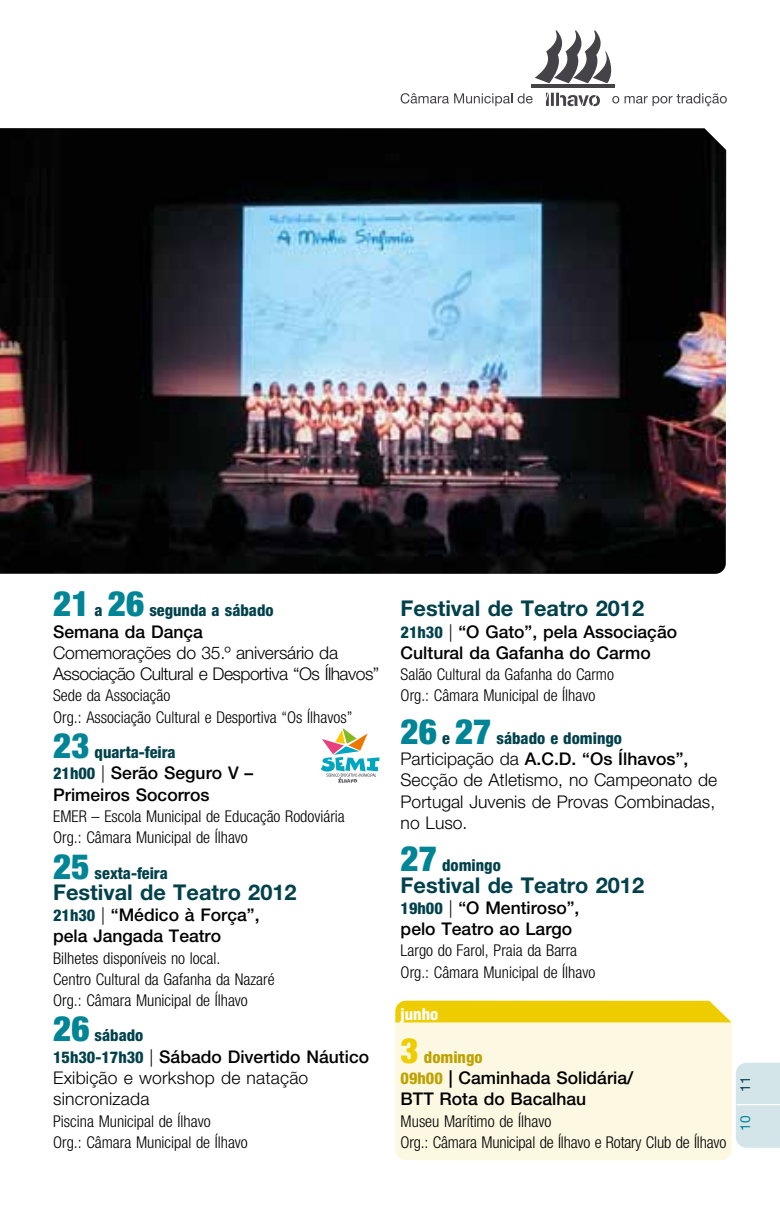
<style>
.page{position:relative;width:780px;height:1205px;background:#fff}
.page>*{position:absolute;margin:0;border:0;box-sizing:border-box;transform-origin:0 0}
.t1{font:700 21.75px "Helvetica Neue";color:#00414b}
.t2{font:500 17.5px/21.2px "Helvetica Neue";color:#000}
.t3{font:300 17.5px/21.2px "Helvetica Neue";color:#000}
.t4{font:300 17.5px/21.2px "Helvetica Neue";letter-spacing:-.03em;color:#000}
.t5{font:300 condensed 16.25px/21.2px "Helvetica Neue";color:#000}
.t6{font:800 condensed 16.25px "Helvetica Neue";color:#00414b}
.t7{font:800 condensed 16.25px "Helvetica Neue";color:#bda200}
.t8{font:800 condensed 16.25px "Helvetica Neue";color:#fff}
.t9{font:13.75px "Helvetica Neue";color:#00414b}
.t10{font:13.75px "Helvetica Neue";color:#008596}
.s1{font-weight:900;font-size:35px;color:#008596}
.s2{font-weight:800;font-stretch:condensed;font-size:16.25px;color:#00414b}
.s3{font-weight:300}
.s4{font-weight:500}
.s5{font-weight:900;font-size:35px;color:#eecd00}
.s6{font-weight:800;font-stretch:condensed;font-size:16.25px;color:#bda200}
</style>
<div class="page">
<div style="left:395px;top:1022px;width:336px;height:138px;background:#fdf8e2"></div>
<svg style="left:395px;top:1000px;width:336px;height:22px;background:#efd011"></svg>
<hr style="left:531px;top:85px;width:83px;height:3px;background:#454347">
<svg style="left:535px;top:30px;width:77px;height:53px"></svg>
<svg style="left:546px;top:93px;width:54px;height:13px"></svg>
<svg style="left:400px;top:93px;width:132px;height:13px"></svg>
<svg style="left:612px;top:96px;width:7px;height:7px"></svg>
<svg style="left:613px;top:97px;width:5px;height:5px"></svg>
<svg style="left:624px;top:93px;width:101px;height:13px"></svg>
<div style="left:736px;top:1063px;width:44px;height:85px;background:#d4e5e9"></div>
<hr style="left:736px;top:1104px;width:44px;height:1px;background:#fff">
<img style="left:0;top:128px;width:726px;height:446px">
<svg style="left:321px;top:728px;width:58px;height:55px"></svg>
<p class="t6" style="left:53px;top:600px;width:222px"><span class="s1">21</span> a <span class="s1">26</span> segunda a sábado</p>
<p class="t2" style="left:53px;top:620px;width:151px">Semana da Dança</p>
<p class="t4" style="left:53px;top:642px;width:328px">Comemorações do 35.º aniversário da<br>Associação Cultural e Desportiva “Os Ílhavos”</p>
<p class="t5" style="left:53px;top:685px;width:301px">Sede da Associação<br>Org.: Associação Cultural e Desportiva “Os Ílhavos”</p>
<p class="t6" style="left:53px;top:742px;width:124px"><span class="s1">23</span> quarta-feira</p>
<p class="t2" style="left:53px;top:762px;width:202px"><span class="s2">21h00</span> <span class="s3">|</span> Serão Seguro V –<br>Primeiros Socorros</p>
<p class="t5" style="left:53px;top:805px;width:293px">EMER – Escola Municipal de Educação Rodoviária<br>Org.: Câmara Municipal de Ílhavo</p>
<p class="t6" style="left:53px;top:863px;width:116px"><span class="s1">25</span> sexta-feira</p>
<h1 class="t1" style="left:53px;top:878px;width:245px">Festival de Teatro 2012</h1>
<p class="t2" style="left:53px;top:904px;width:208px"><span class="s2">21h30</span> <span class="s3">|</span> “Médico à Força”, pela Jangada Teatro</p>
<p class="t5" style="left:53px;top:947px;width:223px">Bilhetes disponíveis no local.<br>Centro Cultural da Gafanha da Nazaré<br>Org.: Câmara Municipal de Ílhavo</p>
<p class="t6" style="left:53px;top:1025px;width:92px"><span class="s1">26</span> sábado</p>
<p class="t3" style="left:53px;top:1045px;width:317px"><span class="s2">15h30-17h30</span> | <span class="s4">Sábado Divertido Náutico<br></span>Exibição e workshop de natação sincronizada</p>
<p class="t5" style="left:53px;top:1110px;width:196px">Piscina Municipal de Ílhavo<br>Org.: Câmara Municipal de Ílhavo</p>
<h1 class="t1" style="left:400px;top:595px;width:245px">Festival de Teatro 2012</h1>
<p class="t2" style="left:400px;top:620px;width:278px"><span class="s2">21h30</span> <span class="s3">|</span> “O Gato”, pela Associação<br>Cultural da Gafanha do Carmo</p>
<p class="t5" style="left:400px;top:664px;width:215px">Salão Cultural da Gafanha do Carmo<br>Org.: Câmara Municipal de Ílhavo</p>
<p class="t6" style="left:400px;top:728px;width:223px"><span class="s1">26</span> e <span class="s1">27</span> sábado e domingo</p>
<p class="t3" style="left:400px;top:748px;width:318px">Participação da <span class="s4">A.C.D. “Os Ílhavos”,<br></span>Secção de Atletismo, no Campeonato de<br>Portugal Juvenis de Provas Combinadas, no Luso.</p>
<p class="t6" style="left:400px;top:855px;width:102px"><span class="s1">27</span> domingo</p>
<h1 class="t1" style="left:400px;top:871px;width:245px">Festival de Teatro 2012</h1>
<p class="t2" style="left:400px;top:897px;width:180px"><span class="s2">19h00</span> <span class="s3">|</span> “O Mentiroso”, pelo Teatro ao Largo</p>
<p class="t5" style="left:400px;top:940px;width:196px">Largo do Farol, Praia da Barra<br>Org.: Câmara Municipal de Ílhavo</p>
<p class="t8" style="left:400px;top:1004px;width:39px">junho</p>
<p class="t7" style="left:400px;top:1047px;width:83px"><span class="s5">3</span> domingo</p>
<p class="t2" style="left:400px;top:1067px;width:234px"><span class="s6">09h00</span> | Caminhada Solidária/<br>BTT Rota do Bacalhau</p>
<p class="t5" style="left:400px;top:1110px;width:327px">Museu Marítimo de Ílhavo<br>Org.: Câmara Municipal de Ílhavo e Rotary Club de Ílhavo</p>
<p class="t9" style="left:737px;top:1091px;width:17px;rotate:-90deg">11</p>
<p class="t10" style="left:737px;top:1131px;width:17px;rotate:-90deg">10</p>
</div>
